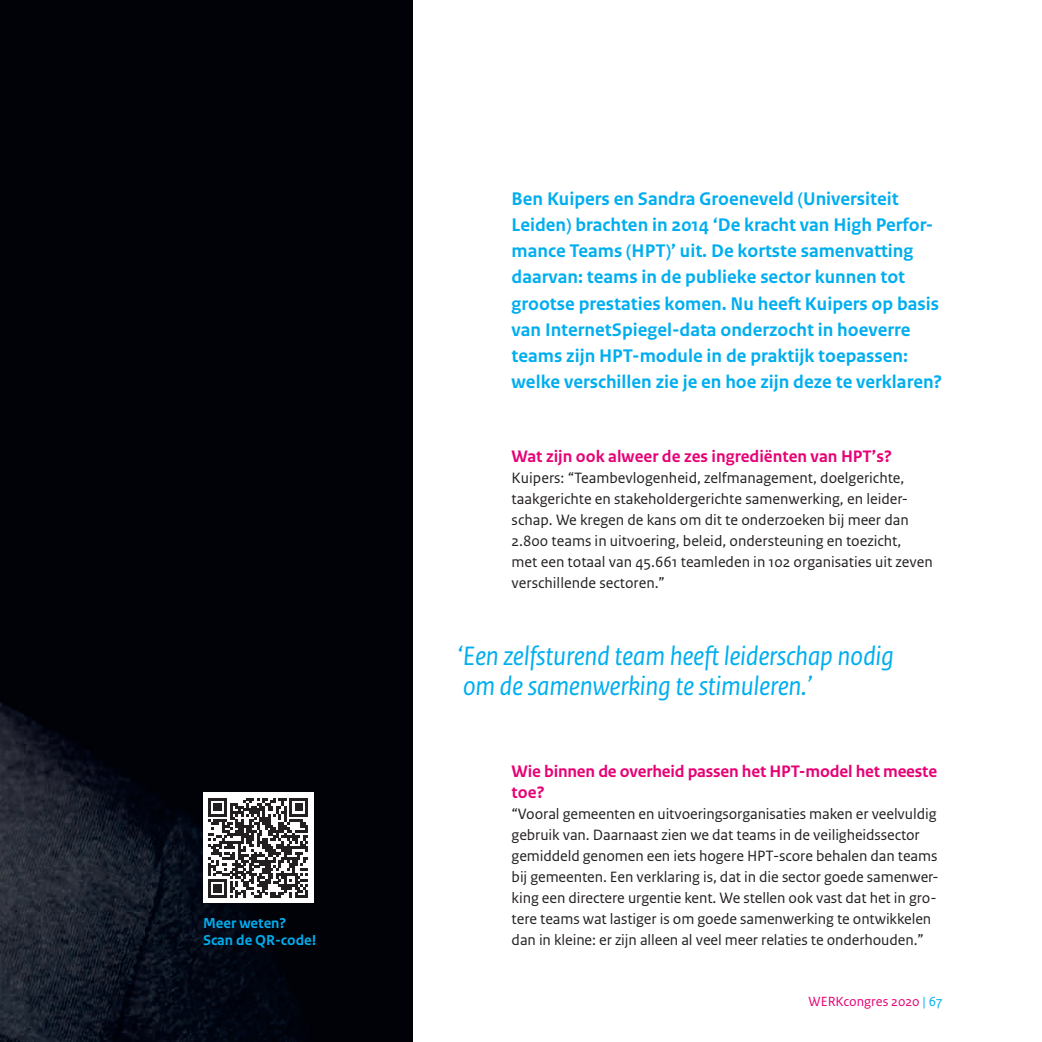
<style>
.page{position:relative;width:1042px;height:1042px;background:#fff}
.page>*{position:absolute;margin:0;border:0;box-sizing:border-box;transform-origin:0 0}
.STREAMER{font:italic 28px/29.8px "Rijksoverheid Sans Text";letter-spacing:-.01em;color:#00aeef}
.INTRO{font:700 19.25px/26.2px "Rijksoverheid Sans Text";color:#00aeef}
.TUSSENKOP{font:700 17.5px/21px "Rijksoverheid Sans Text";letter-spacing:-.01em;color:#e60275}
.BROODTEKST{font:15.75px/21px "Rijksoverheid Sans Text";letter-spacing:-.005em;color:#231f20}
.BROODTEKST-2{font:700 15.05px/17.3px "Rijksoverheid Sans Text";color:#00aeef}
.t1{font:14px "Rijksoverheid Sans Text";color:#e60275}
.s1{color:#00aeef}
</style>
<div class="page">
<img style="left:0;top:0;width:413px;height:1042px">
<div style="left:203px;top:792px;width:111px;height:111px;background:#fff"></div>
<svg style="left:208px;top:798px;width:100px;height:100px"></svg>
<p class="BROODTEKST-2" style="left:203px;top:914px;width:115px">Meer weten?<br>Scan de QR-code!</p>
<p class="INTRO" style="left:512px;top:186px;width:432px">Ben Kuipers en Sandra Groeneveld (Universiteit Leiden) brachten in 2014 ‘De kracht van High Perfor&shy;mance Teams (HPT)’ uit. De kortste samenvatting daarvan: teams in de publieke sector kunnen tot grootse prestaties komen. Nu heeft Kuipers op basis van InternetSpiegel-data onderzocht in hoeverre teams zijn HPT-module in de praktijk toepassen: welke verschillen zie je en hoe zijn deze te verklaren?</p>
<p class="TUSSENKOP" style="left:512px;top:446px;width:382px">Wat zijn ook alweer de zes ingrediënten van HPT’s?</p>
<p class="BROODTEKST" style="left:512px;top:468px;width:423px">Kuipers: “Teambevlogenheid, zelfmanagement, doelgerichte, taakgerichte en stakeholdergerichte samenwerking, en leider&shy;schap. We kregen de kans om dit te onderzoeken bij meer dan 2.800 teams in uitvoering, beleid, ondersteuning en toezicht,<br>met een totaal van 45.661 teamleden in 102 organisaties uit zeven verschillende sectoren.”</p>
<p class="STREAMER" style="left:457px;top:642px;width:438px">‘Een zelfsturend team heeft leiderschap nodig om de samenwerking te stimuleren.’</p>
<p class="TUSSENKOP" style="left:512px;top:761px;width:427px">Wie binnen de overheid passen het HPT-model het meeste toe?</p>
<p class="BROODTEKST" style="left:512px;top:804px;width:429px">“Vooral gemeenten en uitvoeringsorganisaties maken er veelvuldig gebruik van. Daarnaast zien we dat teams in de veiligheidssector gemiddeld genomen een iets hogere HPT-score behalen dan teams bij gemeenten. Een verklaring is, dat in die sector goede samenwer&shy;king een directere urgentie kent. We stellen ook vast dat het in gro&shy;tere teams wat lastiger is om goede samenwerking te ontwikkelen dan in kleine: er zijn alleen al veel meer relaties te onderhouden.”</p>
<p class="t1" style="left:808px;top:993px;width:136px">WERKcongres 2020 <span class="s1">| 67</span></p>
</div>
